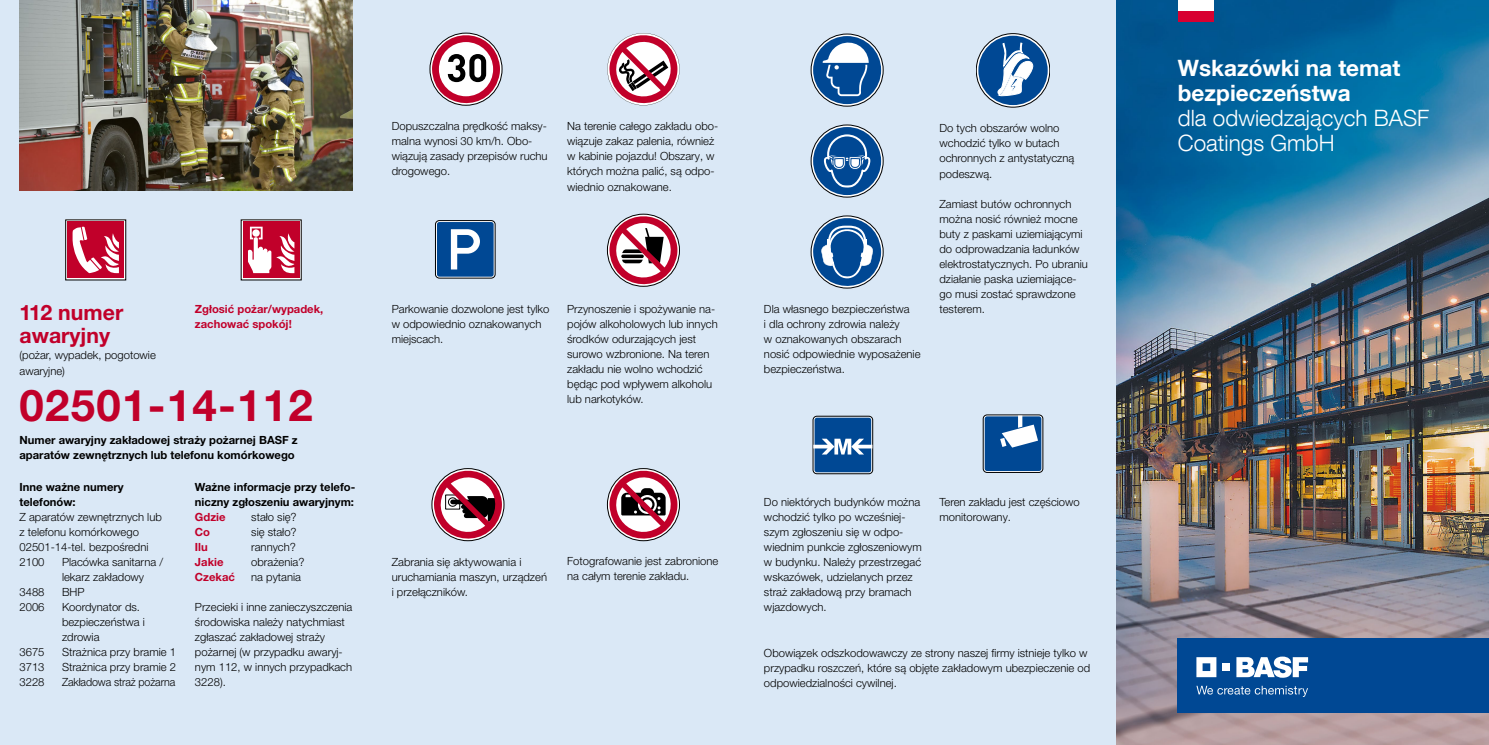
<style>
.page{position:relative;width:1489px;height:745px;background:#fff}
.page>*{position:absolute;margin:0;border:0;box-sizing:border-box;transform-origin:0 0}
.t1{font:700 43.75px "Helvetica Neue LT Pro";letter-spacing:.03em;color:#c1002a}
.t2{font:300 22.5px/25px "Helvetica Neue LT Com";color:#fff}
.t3{font:700 22.5px/25px "Helvetica Neue LT Com";color:#fff}
.t4{font:700 21.25px/22.5px "Helvetica Neue LT Pro";color:#c1002a}
.t5{font:300 11.25px/15px "Helvetica Neue LT Pro";color:#000}
.t6{font:700 11.25px/15px "Helvetica Neue LT Pro";color:#000}
.t7{font:700 11.25px "Helvetica Neue LT Pro";color:#c1002a}
.t8{font:300 11.25px "Helvetica Neue LT Pro";color:#000;scale:.95 1}
</style>
<div class="page">
<div style="left:0;top:0;width:1116px;height:744px;background:#dae8f6"></div>
<img style="left:1116px;top:0;width:372px;height:744px">
<svg style="left:607px;top:33px;width:73px;height:73px"></svg>
<svg style="left:606px;top:213px;width:74px;height:74px"></svg>
<svg style="left:606px;top:468px;width:74px;height:74px"></svg>
<svg style="left:431px;top:468px;width:74px;height:74px"></svg>
<div style="left:67px;top:221px;width:57px;height:57px;background:#c1002a"></div>
<svg style="left:72px;top:226px;width:47px;height:47px"></svg>
<div style="left:243px;top:221px;width:56px;height:57px;background:#c1002a"></div>
<svg style="left:248px;top:226px;width:46px;height:47px"></svg>
<div style="left:435px;top:220px;width:60px;height:58px;border:1px solid #000;border-radius:4px"></div>
<div style="left:437px;top:222px;width:56px;height:54px;background:#004894;border-radius:2px"></div>
<svg style="left:451px;top:229px;width:29px;height:40px"></svg>
<svg style="left:976px;top:34px;width:73px;height:73px"></svg>
<div style="left:976px;top:33px;width:73px;height:74px;border:1px solid #000;border-radius:50%"></div>
<div style="left:978px;top:36px;width:69px;height:69px;background:#004894;border-radius:50%"></div>
<svg style="left:997px;top:43px;width:35px;height:53px"></svg>
<div style="left:812px;top:415px;width:61px;height:58px;border:1px solid #000;border-radius:4px"></div>
<div style="left:814px;top:417px;width:57px;height:55px;background:#004894;border-radius:2px"></div>
<svg style="left:813px;top:438px;width:59px;height:16px"></svg>
<div style="left:982px;top:414px;width:61px;height:58px;border:1px solid #000;border-radius:4px"></div>
<div style="left:984px;top:416px;width:57px;height:54px;background:#004894;border-radius:2px"></div>
<svg style="left:1000px;top:415px;width:37px;height:32px"></svg>
<img style="left:19px;top:0;width:334px;height:191px">
<div style="left:1177px;top:638px;width:311px;height:74px;background:#004894"></div>
<svg style="left:1196px;top:657px;width:20px;height:19px"></svg>
<div style="left:1222px;top:663px;width:8px;height:7px;background:#fff"></div>
<svg style="left:1236px;top:656px;width:71px;height:21px"></svg>
<svg style="left:1196px;top:685px;width:111px;height:11px"></svg>
<svg style="left:432px;top:32px;width:68px;height:74px"></svg>
<svg style="left:811px;top:34px;width:72px;height:72px"></svg>
<div style="left:811px;top:34px;width:72px;height:72px;border:1px solid #000;border-radius:50%"></div>
<div style="left:813px;top:36px;width:68px;height:68px;background:#004894;border-radius:50%"></div>
<svg style="left:822px;top:39px;width:46px;height:57px"></svg>
<svg style="left:813px;top:215px;width:68px;height:74px"></svg>
<svg style="left:811px;top:125px;width:72px;height:72px"></svg>
<div style="left:811px;top:125px;width:72px;height:72px;border:1px solid #000;border-radius:50%"></div>
<div style="left:813px;top:127px;width:68px;height:68px;background:#004894;border-radius:50%"></div>
<svg style="left:823px;top:134px;width:47px;height:53px"></svg>
<div style="left:1177px;top:0;width:36px;height:11px;background:#fff"></div>
<div style="left:1177px;top:11px;width:36px;height:10px;background:#d80031"></div>
<p class="t5" style="left:392px;top:119px;width:157px">Dopuszczalna prędkość maksy&shy;malna wynosi 30 km/h. Obo&shy;wiązują zasady przepisów ruchu drogowego.</p>
<p class="t5" style="left:567px;top:119px;width:152px">Na terenie całego zakładu obo&shy;wiązuje zakaz palenia, również w kabinie pojazdu! Obszary, w których można palić, są odpo&shy;wiednio oznakowane.</p>
<p class="t4" style="left:19px;top:300px;width:105px">112 numer awaryjny</p>
<p class="t5" style="left:19px;top:346px;width:138px;line-height:16.2px">(pożar, wypadek, pogotowie awaryjne)</p>
<p class="t7" style="left:195px;top:301px;width:130px">Zgłosić pożar/wypadek,</p>
<p class="t7" style="left:195px;top:316px;width:98px">zachować spokój!</p>
<p class="t1" style="left:19px;top:378px;width:295px">02501-14-112</p>
<p class="t6" style="left:19px;top:432px;width:280px">Numer awaryjny zakładowej straży pożarnej BASF z aparatów zewnętrznych lub telefonu komórkowego</p>
<p class="t6" style="left:19px;top:478px;width:106px">Inne ważne numery telefonów:</p>
<p class="t5" style="left:19px;top:509px;width:144px">Z aparatów zewnętrznych lub z telefonu komórkowego</p>
<p class="t5" style="left:19px;top:539px;width:131px">02501-14-tel. bezpośredni</p>
<p class="t5" style="left:19px;top:554px;width:27px">2100</p>
<p class="t5" style="left:62px;top:554px;width:103px">Placówka sanitarna / lekarz zakładowy</p>
<p class="t5" style="left:19px;top:584px;width:27px">3488</p>
<p class="t5" style="left:62px;top:584px;width:24px">BHP</p>
<p class="t5" style="left:19px;top:599px;width:27px">2006</p>
<p class="t5" style="left:62px;top:599px;width:79px">Koordynator ds.</p>
<p class="t5" style="left:62px;top:614px;width:84px">bezpieczeństwa i</p>
<p class="t5" style="left:62px;top:629px;width:39px">zdrowia</p>
<p class="t5" style="left:19px;top:644px;width:27px">3675</p>
<p class="t5" style="left:62px;top:644px;width:115px">Strażnica przy bramie 1</p>
<p class="t5" style="left:19px;top:659px;width:27px">3713</p>
<p class="t5" style="left:62px;top:659px;width:115px">Strażnica przy bramie 2</p>
<p class="t5" style="left:19px;top:674px;width:27px">3228</p>
<p class="t8" style="left:62px;top:674px;width:121px">Zakładowa straż pożarna</p>
<p class="t6" style="left:195px;top:478px;width:162px">Ważne informacje przy telefo&shy;niczny zgłoszeniu awaryjnym:</p>
<p class="t7" style="left:195px;top:509px;width:32px">Gdzie</p>
<p class="t5" style="left:251px;top:509px;width:47px">stało się?</p>
<p class="t7" style="left:195px;top:524px;width:17px">Co</p>
<p class="t5" style="left:251px;top:524px;width:47px">się stało?</p>
<p class="t7" style="left:195px;top:539px;width:14px">Ilu</p>
<p class="t5" style="left:251px;top:539px;width:46px">rannych?</p>
<p class="t7" style="left:195px;top:554px;width:30px">Jakie</p>
<p class="t5" style="left:251px;top:554px;width:55px">obrażenia?</p>
<p class="t7" style="left:195px;top:569px;width:42px">Czekać</p>
<p class="t5" style="left:251px;top:569px;width:51px">na pytania</p>
<p class="t5" style="left:195px;top:599px;width:159px">Przecieki i inne zanieczyszczenia środowiska należy natychmiast zgłaszać zakładowej straży pożarnej (w przypadku awaryj&shy;nym 112, w innych przypadkach<br>3228).</p>
<p class="t5" style="left:392px;top:301px;width:159px">Parkowanie dozwolone jest tylko w odpowiednio oznakowanych miejscach.</p>
<p class="t5" style="left:567px;top:301px;width:152px">Przynoszenie i spożywanie na&shy;pojów alkoholowych lub innych środków odurzających jest surowo wzbronione. Na teren zakładu nie wolno wchodzić będąc pod wpływem alkoholu lub narkotyków.</p>
<p class="t5" style="left:392px;top:554px;width:157px">Zabrania się aktywowania i uruchamiania maszyn, urządzeń i przełączników.</p>
<p class="t5" style="left:567px;top:553px;width:153px">Fotografowanie jest zabronione na całym terenie zakładu.</p>
<p class="t5" style="left:764px;top:301px;width:158px">Dla własnego bezpieczeństwa<br>i dla ochrony zdrowia należy<br>w oznakowanych obszarach nosić odpowiednie wyposażenie bezpieczeństwa.</p>
<p class="t5" style="left:939px;top:121px;width:136px">Do tych obszarów wolno wchodzić tylko w butach ochronnych z antystatyczną podeszwą.</p>
<p class="t5" style="left:939px;top:196px;width:150px">Zamiast butów ochronnych można nosić również mocne buty z paskami uziemiającymi do odprowadzania ładunków elektrostatycznych. Po ubraniu działanie paska uziemiające&shy;go musi zostać sprawdzone testerem.</p>
<p class="t5" style="left:764px;top:494px;width:159px">Do niektórych budynków można wchodzić tylko po wcześniej&shy;szym zgłoszeniu się w odpo&shy;wiednim punkcie zgłoszeniowym w budynku. Należy przestrzegać wskazówek, udzielanych przez straż zakładową przy bramach wjazdowych.</p>
<p class="t5" style="left:939px;top:494px;width:142px">Teren zakładu jest częściowo monitorowany.</p>
<p class="t5" style="left:764px;top:645px;width:328px">Obowiązek odszkodowawczy ze strony naszej firmy istnieje tylko w przypadku roszczeń, które są objęte zakładowym ubezpieczenie od odpowiedzialności cywilnej.</p>
<p class="t3" style="left:1177px;top:55px;width:224px">Wskazówki na temat bezpieczeństwa</p>
<p class="t2" style="left:1177px;top:105px;width:253px">dla odwiedzających BASF<br>Coatings GmbH</p>
</div>
